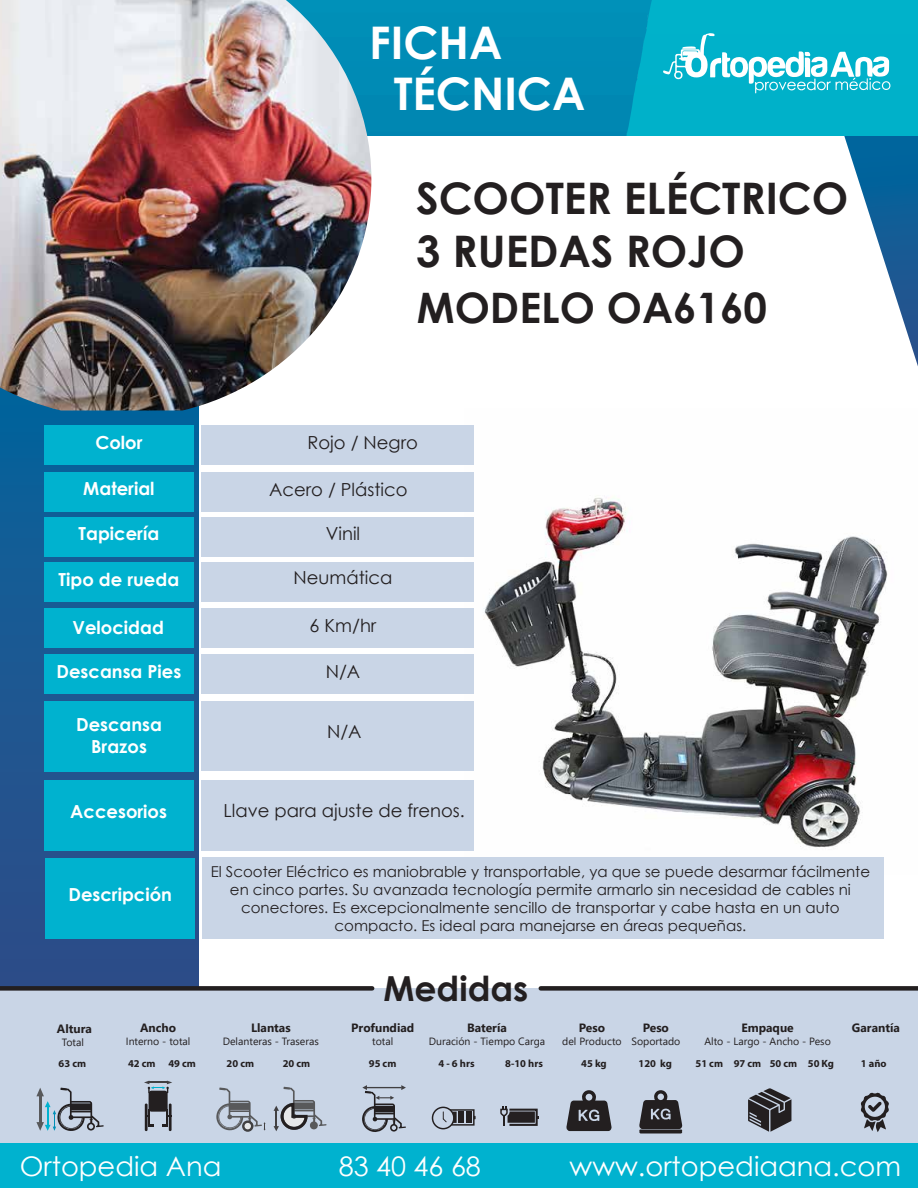
<style>
.page{position:relative;width:918px;height:1188px;background:#fff}
.page>*{position:absolute;margin:0;border:0;box-sizing:border-box;transform-origin:0 0}
.t1{font:700 45px/51px "Century Gothic";color:#fff}
.t2{font:700 43.5px/52.2px "Century Gothic";color:#231f20}
.t3{font:700 42px "Century Gothic";color:#231f20}
.t4{font:700 34.5px "Century Gothic";color:#231f20}
.t5{font:27px "Century Gothic";color:#fff}
.t6{font:700 18px/21.6px "Century Gothic";color:#fff;text-align:center}
.t7{font:18px "Century Gothic";color:#231f20}
.t8{font:15px/18px "Century Gothic";color:#231f20;text-align:center}
.t9{font:700 12px "Segoe UI";color:#231f20}
.t10{font:10.5px "Segoe UI";color:#231f20}
.t11{font:700 10.5px "Myriad Pro";color:#231f20}
</style>
<div class="page">
<svg style="left:0;top:411px;width:199px;height:575px;background:#1c5791"></svg>
<svg style="left:371px;top:0;width:547px;height:366px"></svg>
<img style="left:0;top:0;width:371px;height:411px">
<div style="left:0;top:988px;width:918px;height:158px;background:#c9d5e6"></div>
<div style="left:0;top:986px;width:372px;height:5px;background:#231f20"></div>
<div style="left:541px;top:986px;width:377px;height:5px;background:#231f20"></div>
<div style="left:0;top:1143px;width:918px;height:45px;background:#00b2cf"></div>
<img style="left:465px;top:497px;width:423px;height:354px">
<div style="left:44px;top:701px;width:150px;height:70px;background:#00b2cf"></div>
<div style="left:44px;top:562px;width:150px;height:40px;background:#00b2cf"></div>
<div style="left:44px;top:517px;width:150px;height:40px;background:#00b2cf"></div>
<div style="left:44px;top:472px;width:150px;height:40px;background:#00b2cf"></div>
<div style="left:44px;top:425px;width:150px;height:40px;background:#00b2cf"></div>
<div style="left:44px;top:780px;width:150px;height:70px;background:#00b2cf"></div>
<div style="left:202px;top:701px;width:272px;height:69px;background:#c9d5e6"></div>
<div style="left:202px;top:562px;width:272px;height:40px;background:#c9d5e6"></div>
<div style="left:44px;top:608px;width:150px;height:40px;background:#00b2cf"></div>
<div style="left:202px;top:608px;width:272px;height:40px;background:#c9d5e6"></div>
<div style="left:44px;top:654px;width:150px;height:40px;background:#00b2cf"></div>
<div style="left:202px;top:654px;width:272px;height:40px;background:#c9d5e6"></div>
<div style="left:202px;top:517px;width:272px;height:40px;background:#c9d5e6"></div>
<div style="left:202px;top:472px;width:272px;height:40px;background:#c9d5e6"></div>
<div style="left:202px;top:425px;width:272px;height:40px;background:#c9d5e6"></div>
<div style="left:202px;top:780px;width:272px;height:70px;background:#c9d5e6"></div>
<div style="left:45px;top:858px;width:150px;height:80px;background:#00b2cf"></div>
<div style="left:202px;top:857px;width:682px;height:82px;background:#c9d5e6"></div>
<svg style="left:500px;top:1106px;width:39px;height:20px"></svg>
<div style="left:432px;top:1107px;width:23px;height:22px;border:1px solid #242021;border-radius:50%"></div>
<svg style="left:443px;top:1108px;width:33px;height:18px"></svg>
<svg style="left:274px;top:1087px;width:53px;height:44px"></svg>
<hr style="left:145px;top:1104px;width:3px;height:27px;background:#231f20">
<svg style="left:147px;top:1109px;width:7px;height:18px"></svg>
<div style="left:149px;top:1091px;width:19px;height:21px;background:#231f20;border-radius:3px"></div>
<hr style="left:169px;top:1104px;width:3px;height:27px;background:#231f20">
<svg style="left:163px;top:1109px;width:6px;height:18px"></svg>
<svg style="left:144px;top:1081px;width:28px;height:12px"></svg>
<svg style="left:362px;top:1085px;width:44px;height:47px"></svg>
<svg style="left:36px;top:1088px;width:68px;height:43px"></svg>
<div style="left:242px;top:1120px;width:11px;height:12px;border:3px solid #414042;border-radius:50%"></div>
<svg style="left:216px;top:1087px;width:50px;height:44px"></svg>
<hr style="left:639px;top:1130px;width:43px;height:2px;background:#231f20">
<hr style="left:639px;top:1131px;width:43px;height:2px;background:#231f20">
<svg style="left:639px;top:1090px;width:43px;height:39px"></svg>
<svg style="left:566px;top:1090px;width:46px;height:41px"></svg>
<svg style="left:748px;top:1088px;width:43px;height:44px"></svg>
<svg style="left:861px;top:1092px;width:28px;height:40px"></svg>
<h1 class="t1" style="left:394px;top:15px;width:193px;text-indent:-25px">FICHA<br>TÉCNICA</h1>
<h2 class="t2" style="left:416px;top:171px;width:434px">SCOOTER ELÉCTRICO<br>3 RUEDAS ROJO</h2>
<h3 class="t3" style="left:417px;top:276px;width:352px">MODELO OA6160</h3>
<p class="t6" style="left:95px;top:430px;width:49px">Color</p>
<p class="t6" style="left:83px;top:477px;width:73px">Material</p>
<p class="t6" style="left:79px;top:522px;width:82px">Tapicería</p>
<p class="t6" style="left:59px;top:568px;width:122px">Tipo de rueda</p>
<p class="t6" style="left:72px;top:616px;width:93px">Velocidad</p>
<p class="t6" style="left:56px;top:660px;width:126px">Descansa Pies</p>
<p class="t6" style="left:76px;top:713px;width:88px">Descansa<br>Brazos</p>
<p class="t6" style="left:70px;top:800px;width:98px">Accesorios</p>
<p class="t6" style="left:68px;top:883px;width:105px">Descripción</p>
<p class="t9" style="left:57px;top:1017px;width:37px">Altura</p>
<p class="t10" style="left:62px;top:1032px;width:24px">Total</p>
<p class="t9" style="left:140px;top:1016px;width:38px">Ancho</p>
<p class="t10" style="left:126px;top:1031px;width:66px">Interno - total</p>
<p class="t7" style="left:308px;top:429px;width:112px">Rojo / Negro</p>
<p class="t7" style="left:269px;top:477px;width:140px">Acero / Plástico</p>
<p class="t7" style="left:326px;top:521px;width:36px">Vinil</p>
<p class="t7" style="left:294px;top:565px;width:100px">Neumática</p>
<p class="t7" style="left:310px;top:613px;width:68px">6 Km/hr</p>
<p class="t7" style="left:326px;top:659px;width:36px">N/A</p>
<p class="t7" style="left:327px;top:719px;width:36px">N/A</p>
<p class="t7" style="left:224px;top:798px;width:243px">Llave para ajuste de frenos.</p>
<p class="t8" style="left:211px;top:862px;width:661px">El Scooter Eléctrico es maniobrable y transportable, ya que se puede desarmar fácilmente en cinco partes. Su avanzada tecnología permite armarlo sin necesidad de cables ni conectores. Es excepcionalmente sencillo de transportar y cabe hasta en un auto compacto. Es ideal para manejarse en áreas pequeñas.</p>
<p class="t9" style="left:251px;top:1016px;width:41px">Llantas</p>
<p class="t10" style="left:223px;top:1031px;width:98px">Delanteras - Traseras</p>
<h3 class="t4" style="left:384px;top:963px;width:146px">Medidas</h3>
<p class="t9" style="left:351px;top:1016px;width:65px">Profundiad</p>
<p class="t10" style="left:372px;top:1031px;width:23px">total</p>
<p class="t9" style="left:467px;top:1016px;width:41px">Batería</p>
<p class="t10" style="left:429px;top:1031px;width:118px">Duración - Tiempo Carga</p>
<p class="t9" style="left:579px;top:1016px;width:28px">Peso</p>
<p class="t10" style="left:562px;top:1031px;width:61px">del Producto</p>
<p class="t9" style="left:643px;top:1016px;width:28px">Peso</p>
<p class="t10" style="left:631px;top:1031px;width:50px">Soportado</p>
<p class="t9" style="left:741px;top:1016px;width:54px">Empaque</p>
<p class="t10" style="left:704px;top:1031px;width:128px">Alto - Largo - Ancho - Peso</p>
<p class="t9" style="left:852px;top:1016px;width:50px">Garantía</p>
<p class="t11" style="left:59px;top:1056px;width:29px">63 cm</p>
<p class="t11" style="left:128px;top:1056px;width:69px">42 cm 49 cm</p>
<p class="t11" style="left:227px;top:1056px;width:29px">20 cm</p>
<p class="t11" style="left:283px;top:1056px;width:29px">20 cm</p>
<p class="t11" style="left:369px;top:1056px;width:29px">95 cm</p>
<p class="t11" style="left:439px;top:1056px;width:38px">4 - 6 hrs</p>
<p class="t11" style="left:505px;top:1056px;width:39px">8-10 hrs</p>
<p class="t11" style="left:581px;top:1056px;width:27px">45 kg</p>
<p class="t11" style="left:639px;top:1056px;width:35px">120 kg</p>
<p class="t11" style="left:696px;top:1056px;width:140px">51 cm 97 cm 50 cm 50 Kg</p>
<p class="t11" style="left:861px;top:1056px;width:27px">1 año</p>
<h3 class="t5" style="left:20px;top:1148px;width:203px">Ortopedia Ana</h3>
<h3 class="t5" style="left:339px;top:1148px;width:144px">83 40 46 68</h3>
<h3 class="t5" style="left:570px;top:1148px;width:333px">www.ortopediaana.com</h3>
</div>
